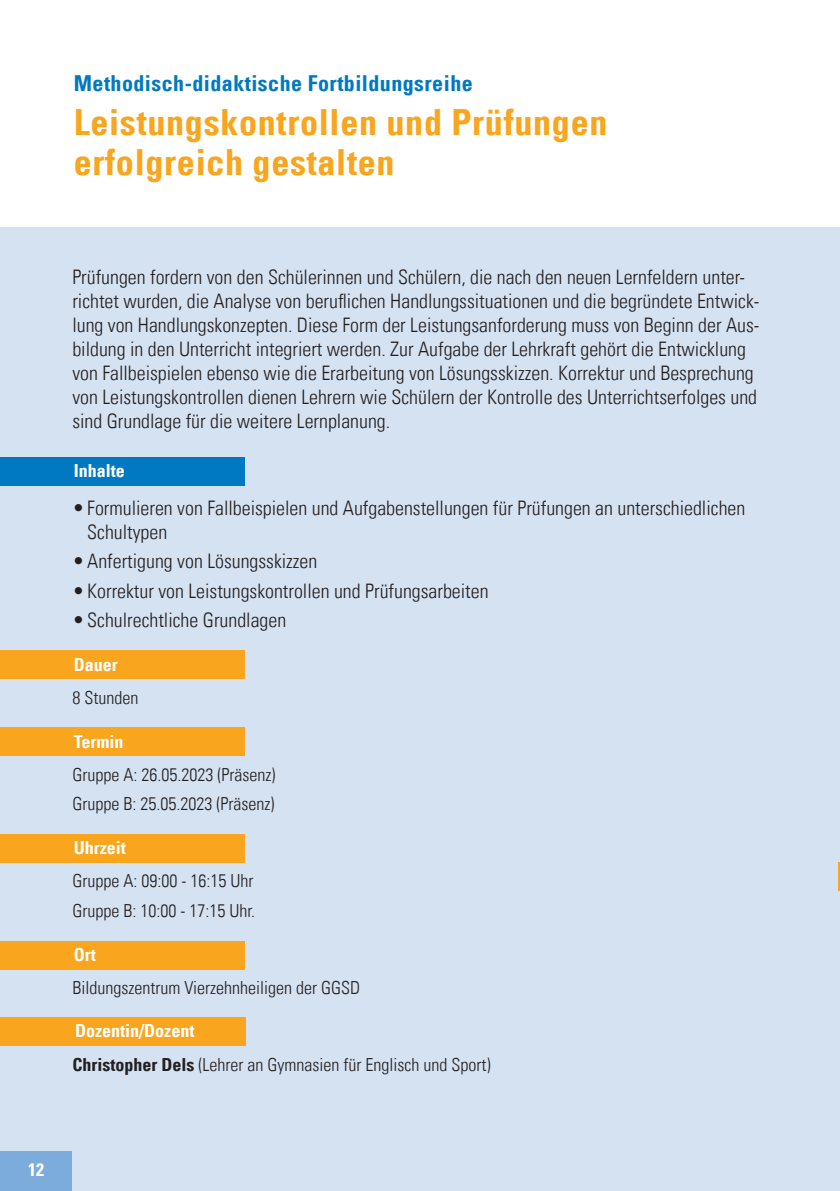
<style>
.page{position:relative;width:840px;height:1191px;background:#fff}
.page>*{position:absolute;margin:0;border:0;box-sizing:border-box;transform-origin:0 0}
.t1{font:36px/40px "Univers Com 67 Bold Cond";letter-spacing:.02em;color:#f9a51d}
.t2{font:22px "Univers Com 67 Bold Cond";letter-spacing:.02em;color:#0079c2}
.t3{font:20px/24px "Univers Com 47 Light Cond";color:#231f20}
.t4{font:18px "Univers Com 47 Light Cond";color:#231f20}
.t5{font:18px "Univers Com 67 Bold Cond";color:#fff}
.s1{font-family:"Univers Com 67 Bold Cond"}
</style>
<div class="page">
<div style="left:0;top:227px;width:839px;height:964px;background:#d4e2f2"></div>
<div style="left:0;top:1151px;width:72px;height:40px;background:#7cacdb"></div>
<div style="left:0;top:457px;width:244px;height:28px;background:#0079c2"></div>
<div style="left:0;top:651px;width:244px;height:28px;background:#f9a51d"></div>
<div style="left:0;top:727px;width:244px;height:29px;background:#f9a51d"></div>
<div style="left:0;top:834px;width:244px;height:28px;background:#f9a51d"></div>
<div style="left:0;top:941px;width:244px;height:28px;background:#f9a51d"></div>
<div style="left:0;top:1017px;width:245px;height:28px;background:#f9a51d"></div>
<svg style="left:838px;top:862px;width:1px;height:28px"></svg>
<p class="t2" style="left:74px;top:70px;width:400px">Methodisch-didaktische Fortbildungsreihe</p>
<p class="t1" style="left:74px;top:102px;width:535px">Leistungskontrollen und Prüfungen erfolgreich gestalten</p>
<p class="t3" style="left:72px;top:265px;width:688px">Prüfungen fordern von den Schülerinnen und Schülern, die nach den neuen Lernfeldern unter&shy;richtet wurden, die Analyse von beruflichen Handlungssituationen und die begründete Entwick&shy;lung von Handlungskonzepten. Diese Form der Leistungsanforderung muss von Beginn der Aus&shy;bildung in den Unterricht integriert werden. Zur Aufgabe der Lehrkraft gehört die Entwicklung von Fallbeispielen ebenso wie die Erarbeitung von Lösungsskizzen. Korrektur und Besprechung von Leistungskontrollen dienen Lehrern wie Schülern der Kontrolle des Unterrichtserfolges und sind Grundlage für die weitere Lernplanung.</p>
<p class="t5" style="left:74px;top:459px;width:53px">Inhalte</p>
<p class="t3" style="left:87px;top:496px;width:659px;text-indent:-15px">•Formulieren von Fallbeispielen und Aufgabenstellungen für Prüfungen an unterschiedlichen<br>Schultypen</p>
<p class="t3" style="left:72px;top:549px;width:246px">•Anfertigung von Lösungsskizzen</p>
<p class="t3" style="left:72px;top:578px;width:417px">•Korrektur von Leistungskontrollen und Prüfungsarbeiten</p>
<p class="t3" style="left:72px;top:607px;width:215px">•Schulrechtliche Grundlagen</p>
<p class="t5" style="left:74px;top:653px;width:45px">Dauer</p>
<p class="t4" style="left:72px;top:686px;width:67px">8 Stunden</p>
<p class="t5" style="left:74px;top:730px;width:51px">Termin</p>
<p class="t4" style="left:72px;top:764px;width:204px">Gruppe A: 26.05.2023 (Präsenz)</p>
<p class="t4" style="left:72px;top:793px;width:203px">Gruppe B: 25.05.2023 (Präsenz)</p>
<p class="t5" style="left:74px;top:836px;width:54px">Uhrzeit</p>
<p class="t4" style="left:72px;top:870px;width:182px">Gruppe A: 09:00 - 16:15 Uhr</p>
<p class="t4" style="left:72px;top:899px;width:184px">Gruppe B: 10:00 - 17:15 Uhr.</p>
<p class="t5" style="left:74px;top:944px;width:23px">Ort</p>
<p class="t4" style="left:72px;top:976px;width:289px">Bildungszentrum Vierzehnheiligen der GGSD</p>
<p class="t5" style="left:75px;top:1019px;width:121px">Dozentin/Dozent</p>
<p class="t4" style="left:72px;top:1053px;width:419px"><span class="s1">Christopher Dels</span> (Lehrer an Gymnasien für Englisch und Sport)</p>
<p class="t5" style="left:28px;top:1158px;width:17px">12</p>
</div>
